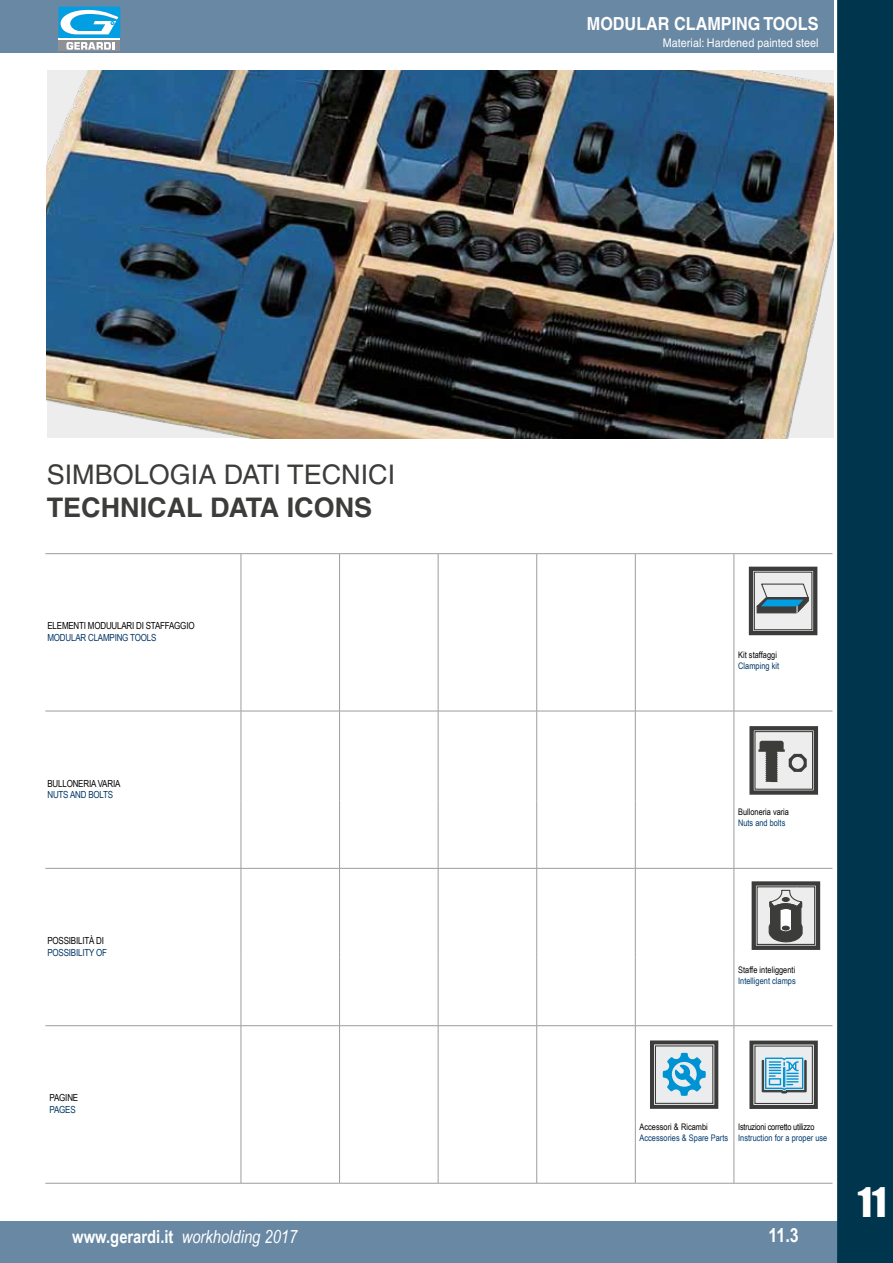
<style>
.page{position:relative;width:893px;height:1263px;background:#fff}
.page>*{position:absolute;margin:0;border:0;box-sizing:border-box;transform-origin:0 0}
.t1{font:37.5px "Impact";color:#fff}
.t2{font:27px "Helvetica";color:#3c3c3b}
.t3{font:700 27px "Helvetica CE";color:#3c3c3b}
.t4{font:700 19.5px "Arial Narrow";color:#fff}
.t5{font:italic 18px "Arial Narrow";color:#fff}
.t6{font:700 18px "Helvetica CE";color:#fff;scale:.9 1}
.t7{font:12px "Helvetica";color:#fff;scale:.9 1}
.t8{font:9.75px "Arial Narrow";letter-spacing:-.02em;color:#000}
.t9{font:9.75px "Arial Narrow";letter-spacing:-.02em;color:#003565}
.t10{font:9px "Arial Narrow";letter-spacing:.005em;color:#003b6f}
.t11{font:9px "Arial Narrow";color:#000}
.t12{font:9px "Arial Narrow";letter-spacing:-.02em;color:#000}
.t13{font:9px "Arial Narrow";letter-spacing:.005em;color:#003565}
.s1{font-weight:700;font-style:normal}
</style>
<div class="page">
<div style="left:0;top:0;width:833px;height:53px;background:#6888a4"></div>
<div style="left:0;top:1221px;width:893px;height:42px;background:#6888a4"></div>
<div style="left:59px;top:40px;width:61px;height:11px;background:#8d9196"></div>
<svg style="left:59px;top:7px;width:61px;height:43px;background:#73c0e1"></svg>
<div style="left:837px;top:0;width:56px;height:1263px;background:#00354e"></div>
<hr style="left:241px;top:868px;width:1px;height:90px;background:#9d9d9c">
<hr style="left:339px;top:868px;width:1px;height:90px;background:#9d9d9c">
<hr style="left:438px;top:868px;width:1px;height:90px;background:#9d9d9c">
<hr style="left:536px;top:868px;width:1px;height:90px;background:#9d9d9c">
<hr style="left:635px;top:868px;width:1px;height:90px;background:#9d9d9c">
<hr style="left:241px;top:958px;width:1px;height:67px;background:#9d9d9c">
<hr style="left:339px;top:958px;width:1px;height:67px;background:#9d9d9c">
<hr style="left:438px;top:958px;width:1px;height:67px;background:#9d9d9c">
<hr style="left:536px;top:958px;width:1px;height:67px;background:#9d9d9c">
<hr style="left:734px;top:958px;width:1px;height:67px;background:#9d9d9c">
<hr style="left:45px;top:1025px;width:196px;height:1px;background:#9d9d9c">
<hr style="left:241px;top:1025px;width:99px;height:1px;background:#9d9d9c">
<hr style="left:241px;top:1026px;width:1px;height:89px;background:#9d9d9c">
<hr style="left:340px;top:1025px;width:98px;height:1px;background:#9d9d9c">
<hr style="left:339px;top:1026px;width:1px;height:89px;background:#9d9d9c">
<hr style="left:438px;top:1025px;width:99px;height:1px;background:#9d9d9c">
<hr style="left:438px;top:1026px;width:1px;height:89px;background:#9d9d9c">
<hr style="left:537px;top:1025px;width:98px;height:1px;background:#9d9d9c">
<hr style="left:536px;top:1026px;width:1px;height:89px;background:#9d9d9c">
<hr style="left:635px;top:1025px;width:99px;height:1px;background:#9d9d9c">
<hr style="left:635px;top:1026px;width:1px;height:89px;background:#9d9d9c">
<hr style="left:734px;top:1025px;width:98px;height:1px;background:#9d9d9c">
<hr style="left:241px;top:1115px;width:1px;height:68px;background:#9d9d9c">
<hr style="left:339px;top:1115px;width:1px;height:68px;background:#9d9d9c">
<hr style="left:438px;top:1115px;width:1px;height:68px;background:#9d9d9c">
<hr style="left:536px;top:1115px;width:1px;height:68px;background:#9d9d9c">
<hr style="left:635px;top:1115px;width:1px;height:68px;background:#9d9d9c">
<hr style="left:734px;top:1115px;width:1px;height:68px;background:#9d9d9c">
<hr style="left:45px;top:1183px;width:196px;height:1px;background:#9d9d9c">
<hr style="left:241px;top:1183px;width:99px;height:1px;background:#9d9d9c">
<hr style="left:340px;top:1183px;width:98px;height:1px;background:#9d9d9c">
<hr style="left:438px;top:1183px;width:99px;height:1px;background:#9d9d9c">
<hr style="left:537px;top:1183px;width:98px;height:1px;background:#9d9d9c">
<hr style="left:635px;top:1183px;width:99px;height:1px;background:#9d9d9c">
<hr style="left:734px;top:1183px;width:98px;height:1px;background:#9d9d9c">
<hr style="left:734px;top:868px;width:1px;height:90px;background:#9d9d9c">
<hr style="left:734px;top:1026px;width:1px;height:89px;background:#9d9d9c">
<hr style="left:45px;top:553px;width:196px;height:1px;background:#9d9d9c">
<hr style="left:45px;top:711px;width:196px;height:1px;background:#9d9d9c">
<hr style="left:45px;top:868px;width:196px;height:1px;background:#9d9d9c">
<hr style="left:241px;top:553px;width:99px;height:1px;background:#9d9d9c">
<hr style="left:241px;top:554px;width:1px;height:89px;background:#9d9d9c">
<hr style="left:340px;top:553px;width:98px;height:1px;background:#9d9d9c">
<hr style="left:339px;top:554px;width:1px;height:89px;background:#9d9d9c">
<hr style="left:438px;top:553px;width:99px;height:1px;background:#9d9d9c">
<hr style="left:438px;top:554px;width:1px;height:89px;background:#9d9d9c">
<hr style="left:537px;top:553px;width:98px;height:1px;background:#9d9d9c">
<hr style="left:536px;top:554px;width:1px;height:89px;background:#9d9d9c">
<hr style="left:635px;top:553px;width:99px;height:1px;background:#9d9d9c">
<hr style="left:635px;top:554px;width:1px;height:89px;background:#9d9d9c">
<hr style="left:734px;top:553px;width:98px;height:1px;background:#9d9d9c">
<hr style="left:734px;top:554px;width:1px;height:89px;background:#9d9d9c">
<hr style="left:241px;top:643px;width:1px;height:68px;background:#9d9d9c">
<hr style="left:339px;top:643px;width:1px;height:68px;background:#9d9d9c">
<hr style="left:438px;top:643px;width:1px;height:68px;background:#9d9d9c">
<hr style="left:536px;top:643px;width:1px;height:68px;background:#9d9d9c">
<hr style="left:635px;top:643px;width:1px;height:68px;background:#9d9d9c">
<hr style="left:734px;top:643px;width:1px;height:68px;background:#9d9d9c">
<hr style="left:241px;top:711px;width:99px;height:1px;background:#9d9d9c">
<hr style="left:241px;top:711px;width:1px;height:89px;background:#9d9d9c">
<hr style="left:340px;top:711px;width:98px;height:1px;background:#9d9d9c">
<hr style="left:339px;top:711px;width:1px;height:89px;background:#9d9d9c">
<hr style="left:438px;top:711px;width:99px;height:1px;background:#9d9d9c">
<hr style="left:438px;top:711px;width:1px;height:89px;background:#9d9d9c">
<hr style="left:537px;top:711px;width:98px;height:1px;background:#9d9d9c">
<hr style="left:536px;top:711px;width:1px;height:89px;background:#9d9d9c">
<hr style="left:635px;top:711px;width:99px;height:1px;background:#9d9d9c">
<hr style="left:635px;top:711px;width:1px;height:89px;background:#9d9d9c">
<hr style="left:734px;top:711px;width:98px;height:1px;background:#9d9d9c">
<hr style="left:734px;top:711px;width:1px;height:89px;background:#9d9d9c">
<hr style="left:241px;top:800px;width:1px;height:68px;background:#9d9d9c">
<hr style="left:339px;top:800px;width:1px;height:68px;background:#9d9d9c">
<hr style="left:438px;top:800px;width:1px;height:68px;background:#9d9d9c">
<hr style="left:536px;top:800px;width:1px;height:68px;background:#9d9d9c">
<hr style="left:635px;top:800px;width:1px;height:68px;background:#9d9d9c">
<hr style="left:734px;top:800px;width:1px;height:68px;background:#9d9d9c">
<hr style="left:241px;top:868px;width:99px;height:1px;background:#9d9d9c">
<hr style="left:340px;top:868px;width:98px;height:1px;background:#9d9d9c">
<hr style="left:438px;top:868px;width:99px;height:1px;background:#9d9d9c">
<hr style="left:537px;top:868px;width:98px;height:1px;background:#9d9d9c">
<hr style="left:635px;top:868px;width:99px;height:1px;background:#9d9d9c">
<hr style="left:734px;top:868px;width:98px;height:1px;background:#9d9d9c">
<hr style="left:635px;top:958px;width:1px;height:67px;background:#9d9d9c">
<div style="left:749px;top:1040px;width:69px;height:69px;border:4px solid #3c3c3b"></div>
<svg style="left:753px;top:1044px;width:61px;height:61px;background:#afc4ce"></svg>
<div style="left:650px;top:1040px;width:68px;height:69px;border:4px solid #3c3c3b"></div>
<svg style="left:654px;top:1044px;width:60px;height:61px;background:#a5c9d9"></svg>
<div style="left:749px;top:567px;width:68px;height:68px;border:4px solid #3c3c3b"></div>
<svg style="left:750px;top:568px;width:67px;height:66px;background:#9ea7aa"></svg>
<svg style="left:754px;top:731px;width:59px;height:59px;background:#b9b9b8"></svg>
<div style="left:749px;top:726px;width:69px;height:69px;border:4px solid #3c3c3b"></div>
<div style="left:752px;top:881px;width:68px;height:69px;border:4px solid #3c3c3b"></div>
<svg style="left:753px;top:882px;width:66px;height:67px;background:#979797"></svg>
<img style="left:47px;top:70px;width:786px;height:368px">
<h2 class="t2" style="left:47px;top:459px;width:350px">SIMBOLOGIA DATI TECNICI</h2>
<h2 class="t3" style="left:47px;top:491px;width:327px">TECHNICAL DATA ICONS</h2>
<p class="t8" style="left:47px;top:619px;width:149px">ELEMENTI MODUULARI DI STAFFAGGIO</p>
<p class="t9" style="left:47px;top:630px;width:110px">MODULAR CLAMPING TOOLS</p>
<p class="t8" style="left:47px;top:776px;width:74px">BULLONERIA VARIA</p>
<p class="t9" style="left:47px;top:788px;width:67px">NUTS AND BOLTS</p>
<p class="t8" style="left:47px;top:933px;width:58px">POSSIBILITÀ DI</p>
<p class="t9" style="left:47px;top:945px;width:61px">POSSIBILITY OF</p>
<p class="t8" style="left:50px;top:1091px;width:30px">PAGINE</p>
<p class="t9" style="left:50px;top:1102px;width:28px">PAGES</p>
<h3 class="t5" style="left:72px;top:1224px;width:227px"><span class="s1">www.gerardi.it</span> workholding 2017</h3>
<h3 class="t6" style="left:587px;top:13px;width:259px">MODULAR CLAMPING TOOLS</h3>
<h3 class="t7" style="left:663px;top:35px;width:174px">Material: Hardened painted steel</h3>
<p class="t11" style="left:738px;top:648px;width:40px">Kit staffaggi</p>
<p class="t13" style="left:738px;top:659px;width:42px">Clamping kit</p>
<p class="t11" style="left:738px;top:806px;width:52px">Bulloneria varia</p>
<p class="t10" style="left:738px;top:816px;width:49px">Nuts and bolts</p>
<p class="t11" style="left:738px;top:963px;width:59px">Staffe inteliggenti</p>
<p class="t10" style="left:738px;top:974px;width:59px">Intelligent clamps</p>
<p class="t11" style="left:640px;top:1120px;width:70px">Accessori &amp; Ricambi</p>
<p class="t10" style="left:640px;top:1131px;width:90px">Accessories &amp; Spare Parts</p>
<p class="t12" style="left:738px;top:1120px;width:78px">Istruzioni corretto utilizzo</p>
<p class="t10" style="left:738px;top:1131px;width:91px">Instruction for a proper use</p>
<h3 class="t4" style="left:769px;top:1220px;width:32px">11.3</h3>
<h1 class="t1" style="left:858px;top:1173px;width:30px">11</h1>
</div>
